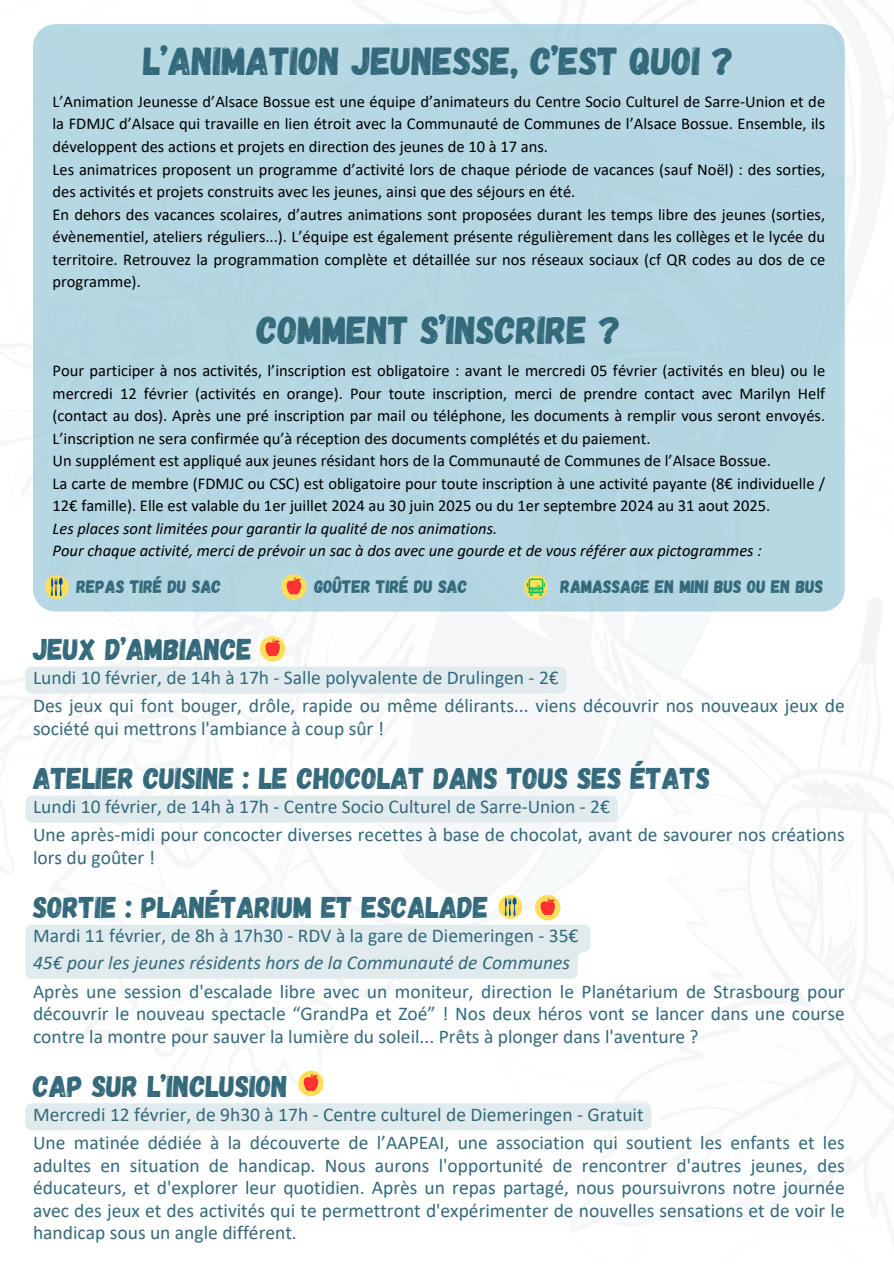
<style>
.page{position:relative;width:894px;height:1264px;background:#fff}
.page>*{position:absolute;margin:0;border:0;box-sizing:border-box;transform-origin:0 0}
.t1{font:39px "Gagalin";color:#33697a}
.t2{font:30px "Gagalin";color:#33697a}
.t3{font:19.5px/22.5px "Calibri";color:#33697a}
.t4{font:18px "Gagalin";color:#33697a}
.t5{font:16.5px/22.5px "Calibri";color:#000;text-align:justify}
.t6{font:italic 16.5px "Calibri";color:#000}
.s1{font-style:italic}
</style>
<div class="page">
<img style="left:0;top:0;width:893px;height:1241px">
<div style="left:25px;top:666px;width:541px;height:27px;background:#e1ebee;border-radius:7px"></div>
<div style="left:33px;top:24px;width:811px;height:587px;background:#b5d7e3;border-radius:23px"></div>
<div style="left:45px;top:575px;width:24px;height:24px;background:#ffde59;border-radius:50%"></div>
<svg style="left:51px;top:577px;width:12px;height:19px"></svg>
<div style="left:281px;top:574px;width:25px;height:25px;background:#ffde59;border-radius:50%"></div>
<svg style="left:286px;top:577px;width:15px;height:17px"></svg>
<svg style="left:524px;top:575px;width:23px;height:24px"></svg>
<svg style="left:526px;top:578px;width:18px;height:17px"></svg>
<div style="left:25px;top:795px;width:592px;height:27px;background:#e1ebee;border-radius:7px"></div>
<div style="left:25px;top:1103px;width:626px;height:27px;background:#e1ebee;border-radius:7px"></div>
<div style="left:25px;top:924px;width:565px;height:54px;background:#e1ebee"></div>
<div style="left:498px;top:895px;width:24px;height:23px;background:#ffde59;border-radius:50%"></div>
<svg style="left:504px;top:897px;width:12px;height:19px"></svg>
<div style="left:535px;top:895px;width:25px;height:25px;background:#ffde59;border-radius:50%"></div>
<svg style="left:540px;top:897px;width:15px;height:17px"></svg>
<div style="left:260px;top:636px;width:25px;height:25px;background:#ffde59;border-radius:50%"></div>
<svg style="left:265px;top:639px;width:15px;height:16px"></svg>
<svg style="left:298px;top:1070px;width:25px;height:26px"></svg>
<svg style="left:303px;top:1073px;width:15px;height:17px"></svg>
<h3 class="t1" style="left:143px;top:36px;width:592px">L’ANIMATION JEUNESSE, C’EST QUOI ?</h3>
<p class="t5" style="left:52px;top:92px;width:774px">L’Animation Jeunesse d’Alsace Bossue est une équipe d’animateurs du Centre Socio Culturel de Sarre-Union et de la FDMJC d’Alsace qui travaille en lien étroit avec la Communauté de Communes de l’Alsace Bossue. Ensemble, ils développent des actions et projets en direction des jeunes de 10 à 17 ans.</p>
<h3 class="t5" style="left:52px;top:159px;width:774px">Les animatrices proposent un programme d’activité lors de chaque période de vacances (sauf Noël) : des sorties, des activités et projets construits avec les jeunes, ainsi que des séjours en été.</h3>
<p class="t5" style="left:52px;top:204px;width:774px">En dehors des vacances scolaires, d’autres animations sont proposées durant les temps libre des jeunes (sorties, évènementiel, ateliers réguliers...). L’équipe est également présente régulièrement dans les collèges et le lycée du territoire. Retrouvez la programmation complète et détaillée sur nos réseaux sociaux (cf QR codes au dos de ce programme).</p>
<h3 class="t1" style="left:257px;top:305px;width:365px">COMMENT S’INSCRIRE ?</h3>
<p class="t5" style="left:52px;top:361px;width:774px">Pour participer à nos activités, l’inscription est obligatoire : avant le mercredi 05 février (activités en bleu) ou le mercredi 12 février (activités en orange). Pour toute inscription, merci de prendre contact avec Marilyn Helf (contact au dos). Après une pré inscription par mail ou téléphone, les documents à remplir vous seront envoyés.<br>L’inscription ne sera confirmée qu’à réception des documents complétés et du paiement.</p>
<h1 class="t5" style="left:52px;top:451px;width:719px">Un supplément est appliqué aux jeunes résidant hors de la Communauté de Communes de l’Alsace Bossue.</h1>
<p class="t5" style="left:52px;top:473px;width:774px">La carte de membre (FDMJC ou CSC) est obligatoire pour toute inscription à une activité payante (8€ individuelle /<br>12€ famille). Elle est valable du 1er juillet 2024 au 30 juin 2025 ou du 1er septembre 2024 au 31 aout 2025.</p>
<p class="t6" style="left:52px;top:521px;width:446px">Les places sont limitées pour garantir la qualité de nos animations.</p>
<p class="t6" style="left:52px;top:544px;width:710px">Pour chaque activité, merci de prévoir un sac à dos avec une gourde et de vous référer aux pictogrammes :</p>
<p class="t4" style="left:76px;top:574px;width:146px">REPAS TIRÉ DU SAC</p>
<p class="t4" style="left:314px;top:574px;width:154px">GOÛTER TIRÉ DU SAC</p>
<p class="t4" style="left:560px;top:574px;width:264px">RAMASSAGE EN MINI BUS OU EN BUS</p>
<h1 class="t2" style="left:33px;top:630px;width:221px">JEUX D’AMBIANCE</h1>
<p class="t3" style="left:33px;top:668px;width:527px">Lundi 10 février, de 14h à 17h - Salle polyvalente de Drulingen - 2€</p>
<p class="t3" style="left:33px;top:696px;width:813px">Des jeux qui font bouger, drôle, rapide ou même délirants... viens découvrir nos nouveaux jeux de société qui mettrons l'ambiance à coup sûr !</p>
<h2 class="t2" style="left:33px;top:759px;width:678px">ATELIER CUISINE : LE CHOCOLAT DANS TOUS SES ÉTATS</h2>
<h3 class="t3" style="left:33px;top:797px;width:578px">Lundi 10 février, de 14h à 17h - Centre Socio Culturel de Sarre-Union - 2€</h3>
<h3 class="t3" style="left:33px;top:825px;width:813px">Une après-midi pour concocter diverses recettes à base de chocolat, avant de savourer nos créations lors du goûter !</h3>
<h3 class="t2" style="left:33px;top:888px;width:457px">SORTIE : PLANÉTARIUM ET ESCALADE</h3>
<h2 class="t3" style="left:33px;top:923px;width:547px;line-height:27px">Mardi 11 février, de 8h à 17h30 - RDV à la gare de Diemeringen - 35€<br><span class="s1">45€ pour les jeunes résidents hors de la Communauté de Communes</span></h2>
<p class="t3" style="left:33px;top:981px;width:813px;text-align:justify">Après une session d'escalade libre avec un moniteur, direction le Planétarium de Strasbourg pour découvrir le nouveau spectacle “GrandPa et Zoé” ! Nos deux héros vont se lancer dans une course contre la montre pour sauver la lumière du soleil... Prêts à plonger dans l'aventure ?</p>
<p class="t2" style="left:33px;top:1066px;width:256px">CAP SUR L’INCLUSION</p>
<h2 class="t3" style="left:33px;top:1104px;width:612px">Mercredi 12 février, de 9h30 à 17h - Centre culturel de Diemeringen - Gratuit</h2>
<h3 class="t3" style="left:33px;top:1132px;width:813px;text-align:justify">Une matinée dédiée à la découverte de l’AAPEAI, une association qui soutient les enfants et les adultes en situation de handicap. Nous aurons l'opportunité de rencontrer d'autres jeunes, des éducateurs, et d'explorer leur quotidien. Après un repas partagé, nous poursuivrons notre journée avec des jeux et des activités qui te permettront d'expérimenter de nouvelles sensations et de voir le handicap sous un angle différent.</h3>
</div>
